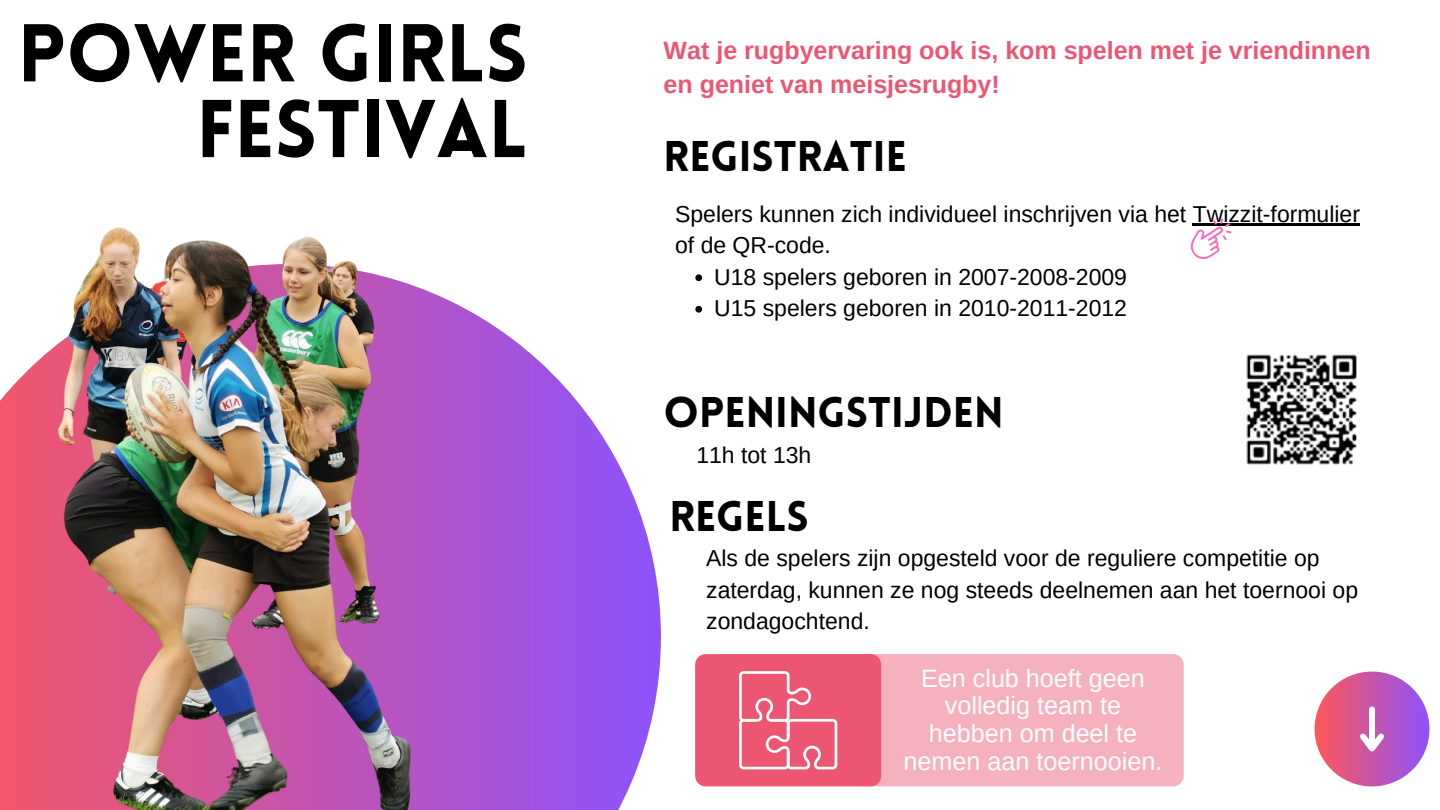
<style>
.page{position:relative;width:1440px;height:810px;background:#fff}
.page>*{position:absolute;margin:0;border:0;box-sizing:border-box;transform-origin:0 0}
.t1{font:900 80.1px/75.8px "Lovelo";color:#000;text-align:right}
.t2{font:900 42px "Lovelo";color:#000}
.t3{font:25.2px/27.7px "Arimo";color:#fff;text-align:center}
.t4{font:700 25px/34.5px "Arimo";color:#ec5673}
.t5{font:23px/31.5px "Arimo";color:#000}
</style>
<div class="page">
<svg style="left:517px;top:342px;width:144px;height:468px"></svg>
<div style="left:859px;top:654px;width:325px;height:132px;background:#f6b1be;border-radius:11px"></div>
<div style="left:695px;top:654px;width:186px;height:132px;background:#ec5673;border-radius:11px"></div>
<div style="left:1315px;top:672px;width:114px;height:114px;background:linear-gradient(to right,#ff5757,#8f53fb);border-radius:50%"></div>
<div style="left:1369px;top:710px;width:6px;height:37px;background:#fff"></div>
<svg style="left:1355px;top:728px;width:34px;height:31px"></svg>
<svg style="left:739px;top:671px;width:98px;height:98px"></svg>
<img style="left:0;top:227px;width:517px;height:583px">
<hr style="left:1193px;top:223px;width:167px;height:3px;background:#000">
<svg style="left:695px;top:274px;width:7px;height:7px"></svg>
<svg style="left:695px;top:306px;width:7px;height:7px"></svg>
<svg style="left:1190px;top:218px;width:42px;height:41px"></svg>
<img style="left:1246px;top:354px;width:111px;height:111px">
<p class="t1" style="left:18px;top:23px;width:512px">POWER GIRLS<br>FESTIVAL</p>
<h2 class="t4" style="left:664px;top:33px;width:708px">Wat je rugbyervaring ook is, kom spelen met je vriendinnen en geniet van meisjesrugby!</h2>
<p class="t2" style="left:664px;top:139px;width:245px">REGISTRATIE</p>
<h3 class="t5" style="left:675px;top:198px;width:686px">Spelers kunnen zich individueel inschrijven via het Twizzit-formulier of de QR-code.</h3>
<h2 class="t5" style="left:714px;top:261px;width:414px">U18 spelers geboren in 2007-2008-2009</h2>
<p class="t5" style="left:714px;top:293px;width:414px">U15 spelers geboren in 2010-2011-2012</p>
<p class="t2" style="left:664px;top:396px;width:342px">OPENINGSTIJDEN</p>
<h2 class="t5" style="left:696px;top:439px;width:117px">11h tot 13h</h2>
<p class="t2" style="left:669px;top:499px;width:141px">REGELS</p>
<p class="t5" style="left:706px;top:542px;width:653px">Als de spelers zijn opgesteld voor de reguliere competitie op zaterdag, kunnen ze nog steeds deelnemen aan het toernooi op zondagochtend.</p>
<p class="t3" style="left:904px;top:664px;width:260px">Een club hoeft geen volledig team te hebben om deel te nemen aan toernooien.</p>
</div>
